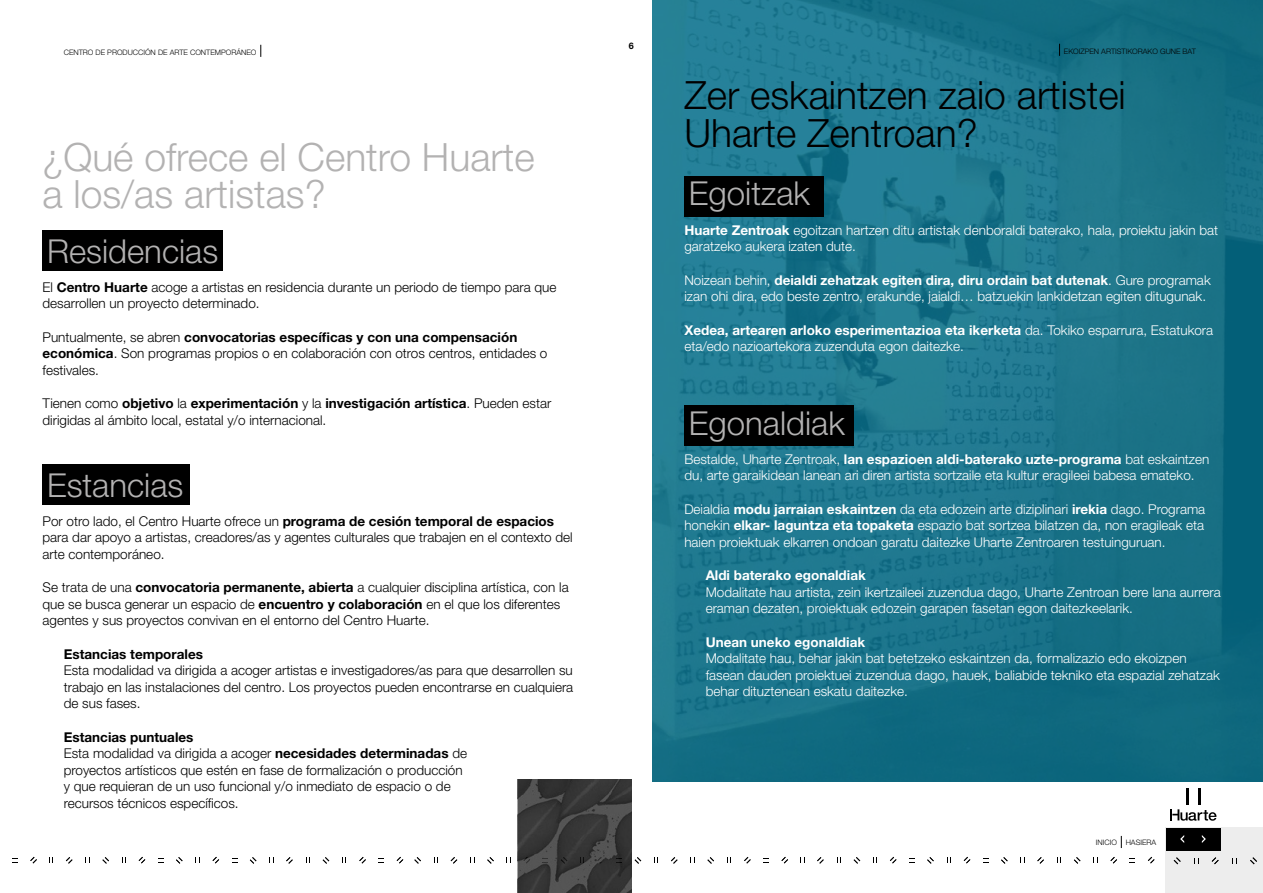
<style>
.page{position:relative;width:1263px;height:893px;background:#fff}
.page>*{position:absolute;margin:0;border:0;box-sizing:border-box;transform-origin:0 0}
.t1{font:300 39px/37.5px "Helvetica Neue LT Std";color:#b3b2b2}
.t2{font:300 39px/37.5px "Helvetica Neue LT Std";color:#000}
.t3{font:300 33px "Helvetica Neue LT Std";color:#b3b2b2}
.t4{font:300 13.5px/16.5px "Helvetica Neue LT Std";color:#000}
.t5{font:300 13.5px/16.5px "Helvetica Neue LT Std";color:#fff}
.t6{font:700 13.5px "Helvetica Neue LT Std";color:#fff}
.t7{font:700 13.5px "Helvetica Neue LT Std";color:#000}
.t8{font:700 9px "Helvetica Neue LT Std";color:#000}
.t9{font:300 7.5px "Helvetica Neue LT Std";color:#000}
.t10{font:300 7.5px "Helvetica Neue";color:#000}
.s1{font-weight:700}
</style>
<div class="page">
<div style="left:1165px;top:827px;width:98px;height:66px;background:#ededed"></div>
<svg style="left:1170px;top:809px;width:46px;height:12px"></svg>
<hr style="left:1186px;top:788px;width:3px;height:17px;background:#000">
<hr style="left:1197px;top:788px;width:3px;height:17px;background:#000">
<div style="left:1165px;top:827px;width:55px;height:23px;background:#000"></div>
<svg style="left:1202px;top:835px;width:4px;height:8px"></svg>
<svg style="left:1180px;top:835px;width:4px;height:8px"></svg>
<svg style="left:1121px;top:836px;width:1px;height:12px"></svg>
<svg style="left:1250px;top:857px;width:7px;height:7px"></svg>
<svg style="left:1174px;top:857px;width:6px;height:7px"></svg>
<svg style="left:1212px;top:857px;width:7px;height:7px"></svg>
<svg style="left:487px;top:857px;width:7px;height:7px"></svg>
<svg style="left:414px;top:857px;width:7px;height:7px"></svg>
<svg style="left:451px;top:857px;width:6px;height:7px"></svg>
<svg style="left:707px;top:857px;width:7px;height:7px"></svg>
<svg style="left:635px;top:857px;width:6px;height:7px"></svg>
<svg style="left:671px;top:857px;width:6px;height:7px"></svg>
<svg style="left:744px;top:857px;width:7px;height:6px"></svg>
<svg style="left:781px;top:857px;width:7px;height:6px"></svg>
<svg style="left:854px;top:857px;width:6px;height:7px"></svg>
<svg style="left:817px;top:857px;width:7px;height:7px"></svg>
<svg style="left:890px;top:857px;width:6px;height:6px"></svg>
<svg style="left:927px;top:857px;width:7px;height:7px"></svg>
<svg style="left:964px;top:857px;width:6px;height:6px"></svg>
<svg style="left:1074px;top:857px;width:6px;height:7px"></svg>
<svg style="left:1001px;top:857px;width:7px;height:7px"></svg>
<svg style="left:1037px;top:857px;width:7px;height:7px"></svg>
<svg style="left:1110px;top:857px;width:7px;height:6px"></svg>
<svg style="left:1148px;top:857px;width:6px;height:6px"></svg>
<svg style="left:30px;top:857px;width:7px;height:6px"></svg>
<svg style="left:102px;top:857px;width:7px;height:7px"></svg>
<svg style="left:66px;top:857px;width:6px;height:7px"></svg>
<svg style="left:139px;top:857px;width:6px;height:6px"></svg>
<svg style="left:176px;top:857px;width:7px;height:7px"></svg>
<svg style="left:213px;top:857px;width:6px;height:6px"></svg>
<svg style="left:378px;top:858px;width:6px;height:5px"></svg>
<svg style="left:323px;top:857px;width:6px;height:7px"></svg>
<svg style="left:250px;top:857px;width:6px;height:7px"></svg>
<svg style="left:286px;top:857px;width:7px;height:7px"></svg>
<svg style="left:359px;top:857px;width:7px;height:6px"></svg>
<svg style="left:397px;top:857px;width:6px;height:6px"></svg>
<svg style="left:653px;top:0;width:610px;height:781px;fill:#1c748b"></svg>
<div style="left:684px;top:177px;width:140px;height:40px;background:#000"></div>
<div style="left:43px;top:231px;width:180px;height:40px;background:#000"></div>
<div style="left:43px;top:464px;width:147px;height:40px;background:#000"></div>
<div style="left:684px;top:406px;width:170px;height:40px;background:#000"></div>
<svg style="left:261px;top:45px;width:1px;height:12px"></svg>
<svg style="left:517px;top:779px;width:114px;height:114px;fill:#363636"></svg>
<svg style="left:1059px;top:44px;width:1px;height:12px"></svg>
<p class="t9" style="left:64px;top:47px;width:194px">CENTRO DE PRODUCCIÓN DE ARTE CONTEMPORÁNEO</p>
<h1 class="t1" style="left:43px;top:137px;width:494px">¿Qué ofrece el Centro Huarte a los/as artistas?</h1>
<h2 class="t3" style="left:47px;top:231px;width:173px">Residencias</h2>
<p class="t4" style="left:43px;top:279px;width:515px">El <span class="s1">Centro Huarte</span> acoge a artistas en residencia durante un periodo de tiempo para que desarrollen un proyecto determinado.</p>
<p class="t4" style="left:43px;top:329px;width:506px">Puntualmente, se abren <span class="s1">convocatorias específicas y con una compensación económica</span>. Son programas propios o en colaboración con otros centros, entidades o festivales.</p>
<p class="t4" style="left:43px;top:395px;width:510px">Tienen como <span class="s1">objetivo</span> la <span class="s1">experimentación</span> y la <span class="s1">investigación artística</span>. Pueden estar dirigidas al ámbito local, estatal y/o internacional.</p>
<h2 class="t3" style="left:47px;top:465px;width:138px">Estancias</h2>
<p class="t4" style="left:43px;top:512px;width:532px">Por otro lado, el Centro Huarte ofrece un <span class="s1">programa de cesión temporal de espacios </span>para dar apoyo a artistas, creadores/as y agentes culturales que trabajen en el contexto del arte contemporáneo.</p>
<p class="t4" style="left:43px;top:579px;width:528px">Se trata de una <span class="s1">convocatoria permanente, abierta</span> a cualquier disciplina artística, con la que se busca generar un espacio de <span class="s1">encuentro y colaboración</span> en el que los diferentes agentes y sus proyectos convivan en el entorno del Centro Huarte.</p>
<p class="t7" style="left:64px;top:646px;width:141px">Estancias temporales</p>
<p class="t4" style="left:64px;top:662px;width:511px;text-align:justify">Esta modalidad va dirigida a acoger artistas e investigadores/as para que desarrollen su trabajo en las instalaciones del centro. Los proyectos pueden encontrarse en cualquiera de sus fases.</p>
<p class="t4" style="left:64px;top:728px;width:405px"><span class="s1">Estancias puntuales<br></span>Esta modalidad va dirigida a acoger <span class="s1">necesidades determinadas</span> de proyectos artísticos que estén en fase de formalización o producción y que requieran de un uso funcional y/o inmediato de espacio o de recursos técnicos específicos.</p>
<p class="t8" style="left:629px;top:40px;width:7px">6</p>
<p class="t9" style="left:1064px;top:46px;width:134px">EKOIZPEN ARTISTIKORAKO GUNE BAT</p>
<h1 class="t2" style="left:684px;top:76px;width:443px">Zer eskaintzen zaio artistei<br>Uharte Zentroan?</h1>
<h2 class="t3" style="left:689px;top:173px;width:123px">Egoitzak</h2>
<p class="t5" style="left:684px;top:221px;width:535px"><span class="s1">Huarte Zentroak</span> egoitzan hartzen ditu artistak denboraldi baterako, hala, proiektu jakin bat garatzeko aukera izaten dute.</p>
<p class="t5" style="left:684px;top:271px;width:528px">Noizean behin, <span class="s1">deialdi zehatzak egiten dira, diru ordain bat dutenak</span>. Gure programak izan ohi dira, edo beste zentro, erakunde, jaialdi… batzuekin lankidetzan egiten ditugunak.</p>
<p class="t5" style="left:684px;top:321px;width:530px"><span class="s1">Xedea, artearen arloko esperimentazioa eta ikerketa</span> da. Tokiko esparrura, Estatukora eta/edo nazioartekora zuzenduta egon daitezke.</p>
<h2 class="t3" style="left:689px;top:403px;width:157px">Egonaldiak</h2>
<p class="t5" style="left:684px;top:451px;width:526px">Bestalde, Uharte Zentroak, <span class="s1">lan espazioen aldi-baterako uzte-programa</span> bat eskaintzen du, arte garaikidean lanean ari diren artista sortzaile eta kultur eragileei babesa emateko.</p>
<p class="t5" style="left:684px;top:501px;width:522px;text-align:justify">Deialdia <span class="s1">modu jarraian eskaintzen</span> da eta edozein arte diziplinari <span class="s1">irekia</span> dago. Programa honekin <span class="s1">elkar- laguntza eta topaketa</span> espazio bat sortzea bilatzen da, non eragileak eta haien proiektuak elkarren ondoan garatu daitezke Uharte Zentroaren testuinguruan.</p>
<p class="t6" style="left:706px;top:567px;width:162px">Aldi baterako egonaldiak</p>
<p class="t5" style="left:706px;top:584px;width:516px">Modalitate hau artista, zein ikertzaileei zuzendua dago, Uharte Zentroan bere lana aurrera eraman dezaten, proiektuak edozein garapen fasetan egon daitezkeelarik.</p>
<p class="t6" style="left:706px;top:634px;width:161px">Unean uneko egonaldiak</p>
<p class="t5" style="left:706px;top:650px;width:516px">Modalitate hau, behar jakin bat betetzeko eskaintzen da, formalizazio edo ekoizpen fasean dauden proiektuei zuzendua dago, hauek, baliabide tekniko eta espazial zehatzak behar dituztenean eskatu daitezke.</p>
<p class="t10" style="left:1096px;top:838px;width:62px">INICIO HASIERA</p>
</div>
